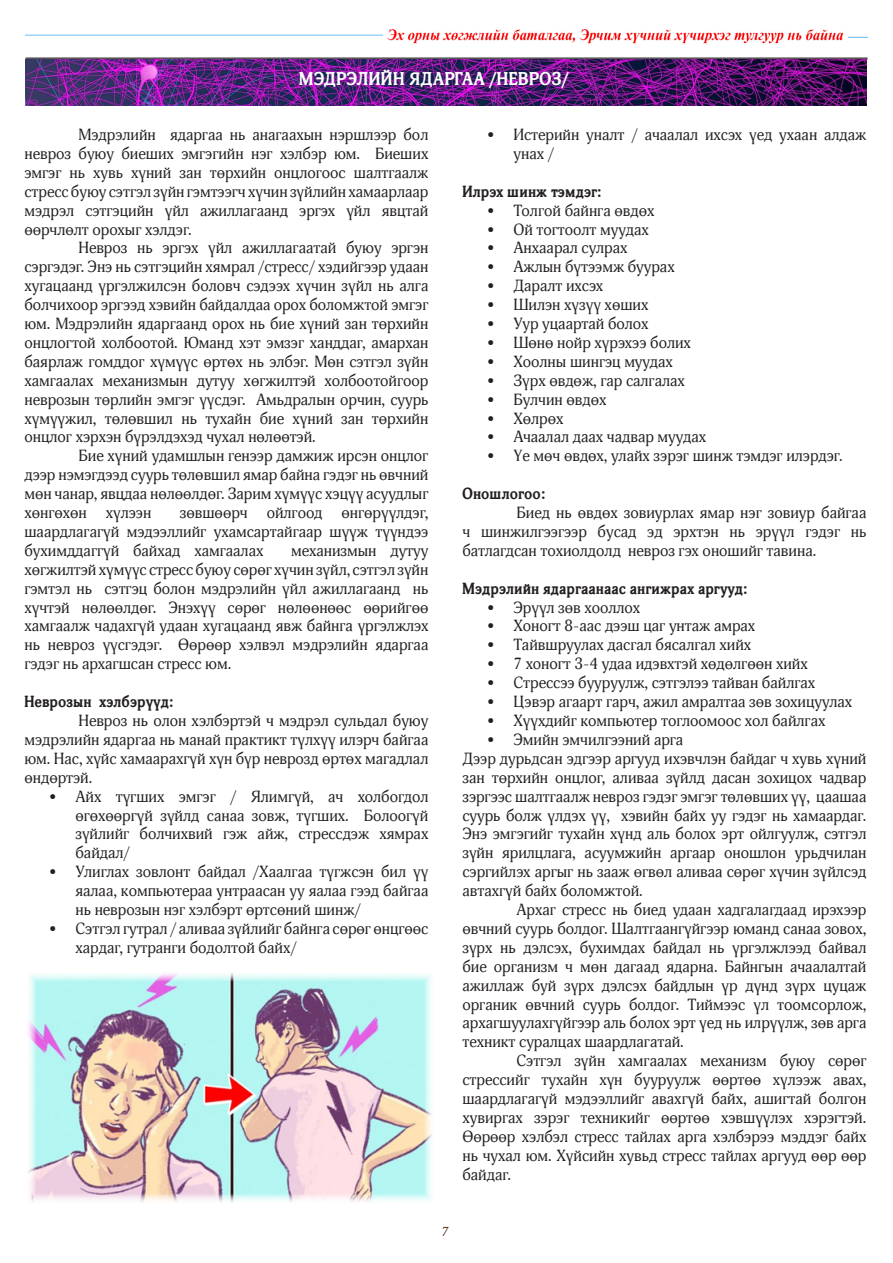
<style>
.page{position:relative;width:893px;height:1263px;background:#fff}
.page>*{position:absolute;margin:0;border:0;box-sizing:border-box;transform-origin:0 0}
.t1{font:700 18px "Mogul Adonis";color:#fff}
.t2{font:15.75px/18.9px "Mogul Adonis";color:#231f20;text-align:justify}
.t3{font:700 15.75px "Mogul Adonis";color:#231f20}
.t4{font:italic 13.5px "Cambria";color:#643b29;scale:.95 1}
</style>
<div class="page">
<hr style="left:26px;top:58px;width:841px;height:1px;background:#231f20">
<hr style="left:26px;top:59px;width:841px;height:1px;background:#231f20">
<img style="left:26px;top:59px;width:840px;height:47px">
<img style="left:26px;top:29px;width:841px;height:15px">
<img style="left:28px;top:973px;width:404px;height:229px">
<p class="t1" style="left:299px;top:69px;width:271px">МЭДРЭЛИЙН ЯДАРГАА /НЕВРОЗ/</p>
<p class="t2" style="left:24px;top:125px;width:405px;text-indent:54px">Мэдрэлийн ядаргаа нь анагаахын нэршлээр бол невроз буюу биеших эмгэгийн нэг хэлбэр юм. Биеших эмгэг нь хувь хүний зан төрхийн онцлогоос шалтгаалж стресс буюу сэтгэл зүйн гэмтээгч хүчин зүйлийн хамаарлаар мэдрэл сэтгэцийн үйл ажиллагаанд эргэх үйл явцтай өөрчлөлт орохыг хэлдэг.</p>
<p class="t2" style="left:24px;top:239px;width:405px;text-indent:54px">Невроз нь эргэх үйл ажиллагаатай буюу эргэн сэргэдэг. Энэ нь сэтгэцийн хямрал /стресс/ хэдийгээр удаан хугацаанд үргэлжилсэн боловч сэдээх хүчин зүйл нь алга болчихоор эргээд хэвийн байдалдаа орох боломжтой эмгэг юм. Мэдрэлийн ядаргаанд орох нь бие хүний зан төрхийн онцлогтой холбоотой. Юманд хэт эмзэг ханддаг, амархан баярлаж гомддог хүмүүс өртөх нь элбэг. Мөн сэтгэл зүйн хамгаалах механизмын дутуу хөгжилтэй холбоотойгоор неврозын төрлийн эмгэг үүсдэг. Амьдралын орчин, суурь хүмүүжил, төлөвшил нь тухайн бие хүний зан төрхийн онцлог хэрхэн бүрэлдэхэд чухал нөлөөтэй.</p>
<p class="t2" style="left:24px;top:447px;width:405px;text-indent:54px">Бие хүний удамшлын генээр дамжиж ирсэн онцлог дээр нэмэгдээд суурь төлөвшил ямар байна гэдэг нь өвчний мөн чанар, явцдаа нөлөөлдөг. Зарим хүмүүс хэцүү асуудлыг хөнгөхөн хүлээн</p>
<p class="t2" style="left:24px;top:503px;width:405px;text-indent:155px">зөвшөөрч ойлгоод өнгөрүүлдэг, шаардлагагүй мэдээллийг ухамсартайгаар шүүж түүндээ бухимддаггүй байхад хамгаалах</p>
<p class="t2" style="left:24px;top:541px;width:405px;text-indent:267px">механизмын дутуу хөгжилтэй хүмүүс стресс буюу сөрөг хүчин зүйл, сэтгэл зүйн гэмтэл нь сэтгэц болон мэдрэлийн үйл ажиллагаанд нь хүчтэй нөлөөлдөг. Энэхүү сөрөг нөлөөнөөс өөрийгөө хамгаалж чадахгүй удаан хугацаанд явж байнга үргэлжлэх нь невроз үүсгэдэг. Өөрөөр хэлвэл мэдрэлийн ядаргаа гэдэг нь архагшсан стресс юм.</p>
<p class="t3" style="left:24px;top:693px;width:151px">Неврозын хэлбэрүүд:</p>
<p class="t2" style="left:24px;top:711px;width:405px;text-indent:54px">Невроз нь олон хэлбэртэй ч мэдрэл сульдал буюу мэдрэлийн ядаргаа нь манай практикт түлхүү илэрч байгаа юм. Нас, хүйс хамаарахгүй хүн бүр неврозд өртөх магадлал өндөртэй.</p>
<p class="t2" style="left:75px;top:787px;width:354px;text-indent:-27px">• Айх түгших эмгэг / Ялимгүй, ач холбогдол өгөхөөргүй зүйлд санаа зовж, түгших. Болоогүй зүйлийг болчихвий гэж айж, стрессдэж хямрах байдал/</p>
<p class="t2" style="left:75px;top:862px;width:354px;text-indent:-27px">• Улиглах зовлонт байдал /Хаалгаа түгжсэн бил үү яалаа, компьютераа унтраасан уу яалаа гээд байгаа нь неврозын нэг хэлбэрт өртсөний шинж/</p>
<p class="t2" style="left:75px;top:919px;width:354px;text-indent:-27px">• Сэтгэл гутрал / аливаа зүйлийг байнга сөрөг өнцгөөс хардаг, гутранги бодолтой байх/</p>
<p class="t2" style="left:513px;top:125px;width:354px;text-indent:-27px">• Истерийн уналт / ачаалал ихсэх үед ухаан алдаж унах /</p>
<p class="t3" style="left:462px;top:182px;width:141px">Илрэх шинж тэмдэг:</p>
<p class="t2" style="left:486px;top:201px;width:169px">• Толгой байнга өвдөх</p>
<p class="t2" style="left:486px;top:220px;width:164px">• Ой тогтоолт муудах</p>
<p class="t2" style="left:486px;top:239px;width:142px">• Анхаарал сулрах</p>
<p class="t2" style="left:486px;top:258px;width:190px">• Ажлын бүтээмж буурах</p>
<p class="t2" style="left:486px;top:277px;width:118px">• Даралт ихсэх</p>
<p class="t2" style="left:486px;top:295px;width:163px">• Шилэн хүзүү хөших</p>
<p class="t2" style="left:486px;top:314px;width:164px">• Уур уцаартай болох</p>
<p class="t2" style="left:486px;top:333px;width:206px">• Шөнө нойр хүрэхээ болих</p>
<p class="t2" style="left:486px;top:352px;width:188px">• Хоолны шингэц муудах</p>
<p class="t2" style="left:486px;top:371px;width:200px">• Зүрх өвдөж, гар салгалах</p>
<p class="t2" style="left:486px;top:390px;width:122px">• Булчин өвдөх</p>
<p class="t2" style="left:486px;top:409px;width:79px">• Хөлрөх</p>
<p class="t2" style="left:486px;top:428px;width:221px">• Ачаалал даах чадвар муудах</p>
<p class="t2" style="left:486px;top:447px;width:358px">• Үе мөч өвдөх, улайх зэрэг шинж тэмдэг илэрдэг.</p>
<p class="t3" style="left:462px;top:485px;width:84px">Оношлогоо:</p>
<p class="t2" style="left:462px;top:503px;width:405px;text-indent:54px">Биед нь өвдөх зовиурлах ямар нэг зовиур байгаа ч шинжилгээгээр бусад эд эрхтэн нь эрүүл гэдэг нь батлагдсан тохиолдолд невроз гэх оношийг тавина.</p>
<p class="t3" style="left:462px;top:579px;width:287px">Мэдрэлийн ядаргаанаас ангижрах аргууд:</p>
<p class="t2" style="left:486px;top:598px;width:155px">• Эрүүл зөв хооллох</p>
<p class="t2" style="left:486px;top:617px;width:270px">• Хоногт 8-аас дээш цаг унтаж амрах</p>
<p class="t2" style="left:486px;top:636px;width:266px">• Тайвшруулах дасгал бясалгал хийх</p>
<p class="t2" style="left:486px;top:655px;width:323px">• 7 хоногт 3-4 удаа идэвхтэй хөдөлгөөн хийх</p>
<p class="t2" style="left:486px;top:673px;width:330px">• Стрессээ бууруулж, сэтгэлээ тайван байлгах</p>
<p class="t2" style="left:486px;top:692px;width:367px">• Цэвэр агаарт гарч, ажил амралтаа зөв зохицуулах</p>
<p class="t2" style="left:486px;top:711px;width:340px">• Хүүхдийг компьютер тоглоомоос хол байлгах</p>
<p class="t2" style="left:486px;top:730px;width:198px">• Эмийн эмчилгээний арга</p>
<p class="t2" style="left:462px;top:749px;width:405px">Дээр дурьдсан эдгээр аргууд ихэвчлэн байдаг ч хувь хүний зан төрхийн онцлог, аливаа зүйлд дасан зохицох чадвар зэргээс шалтгаалж невроз гэдэг эмгэг төлөвших үү, цаашаа суурь болж үлдэх үү, хэвийн байх уу гэдэг нь хамаардаг.<br>Энэ эмгэгийг тухайн хүнд аль болох эрт ойлгуулж, сэтгэл зүйн ярилцлага, асуумжийн аргаар оношлон урьдчилан сэргийлэх аргыг нь зааж өгвөл аливаа сөрөг хүчин зүйлсэд автахгүй байх боломжтой.</p>
<p class="t2" style="left:462px;top:900px;width:405px;text-indent:54px">Архаг стресс нь биед удаан хадгалагдаад ирэхээр өвчний суурь болдог. Шалтгаангүйгээр юманд санаа зовох, зүрх нь дэлсэх, бухимдах байдал нь үргэлжлээд байвал бие организм ч мөн дагаад ядарна. Байнгын ачаалалтай ажиллаж буй зүрх дэлсэх байдлын үр дүнд зүрх цуцаж органик өвчний суурь болдог. Тиймээс үл тоомсорлож, архагшуулахгүйгээр аль болох эрт үед нь илрүүлж, зөв арга техникт суралцах шаардлагатай.</p>
<p class="t2" style="left:462px;top:1051px;width:405px;text-indent:54px">Сэтгэл зүйн хамгаалах механизм буюу сөрөг стрессийг тухайн хүн бууруулж өөртөө хүлээж авах, шаардлагагүй мэдээллийг авахгүй байх, ашигтай болгон хувиргах зэрэг техникийг өөртөө хэвшүүлэх хэрэгтэй.<br>Өөрөөр хэлбэл стресс тайлах арга хэлбэрээ мэддэг байх нь чухал юм. Хүйсийн хувьд стресс тайлах аргууд өөр өөр байдаг.</p>
<p class="t4" style="left:441px;top:1222px;width:9px">7</p>
</div>
